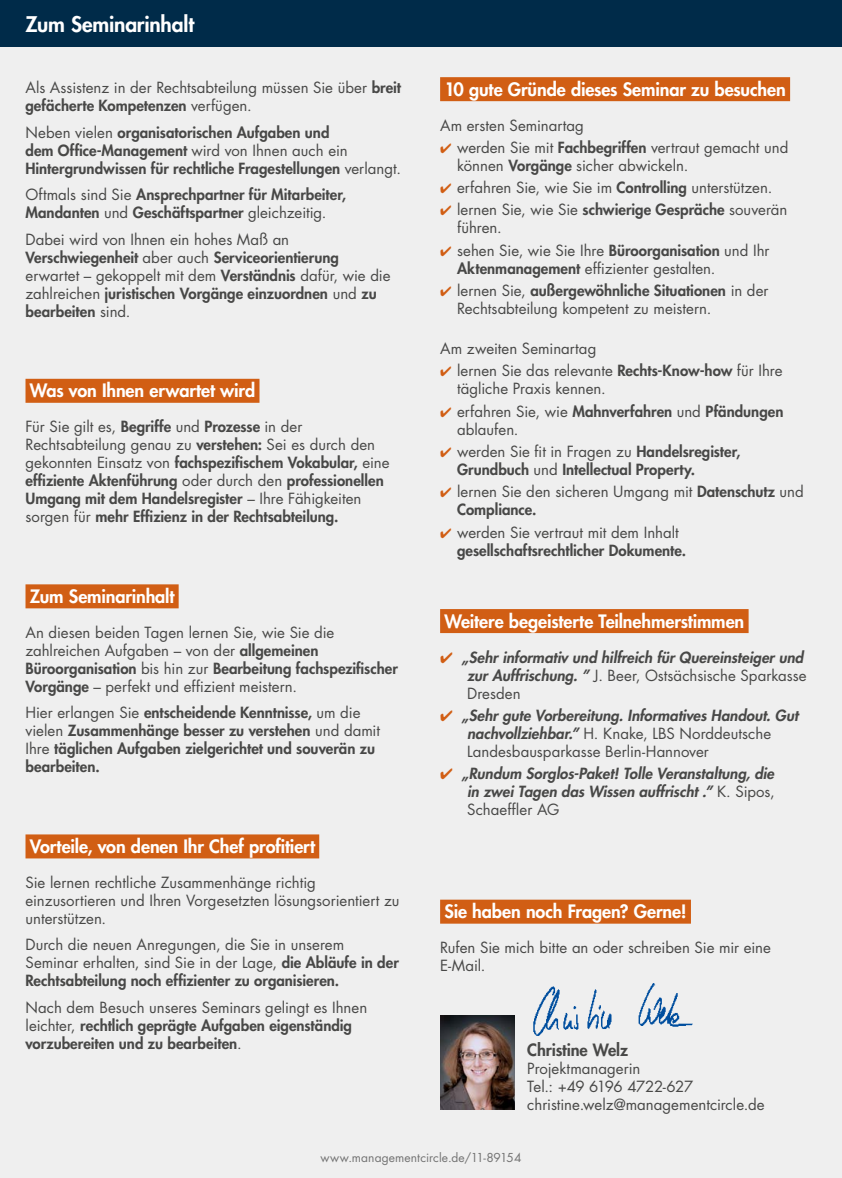
<style>
.page{position:relative;width:842px;height:1178px;background:#efefef}
.page>*{position:absolute;margin:0;border:0;box-sizing:border-box;transform-origin:0 0}
.t1{font:800 21px "Futura Std";letter-spacing:-.01em;color:#fff}
.t2{font:800 18px "Futura Std";letter-spacing:-.005em;color:#fff}
.t3{font:800 16.5px "Futura Std";letter-spacing:-.005em;color:#484847}
.t4{font:15px/18px "Futura Std";color:#484847}
.t5{font:800 15px/18px "Futura Std";color:#484847}
.t6{font:italic 800 15px/18px "Futura Std";color:#484847}
.t7{font:12px "Futura Std";letter-spacing:.01em;color:#737373}
.s1{font-weight:800}
.s2{font-weight:400}
.s3{color:#d15e14}
.s4{font-weight:400;font-style:normal}
</style>
<div class="page">
<div style="left:0;top:0;width:842px;height:47px;background:#002b49"></div>
<div style="left:440px;top:900px;width:251px;height:24px;background:#d15e14"></div>
<div style="left:440px;top:77px;width:350px;height:24px;background:#d15e14"></div>
<div style="left:440px;top:609px;width:309px;height:24px;background:#d15e14"></div>
<div style="left:26px;top:379px;width:233px;height:24px;background:#d15e14"></div>
<div style="left:26px;top:584px;width:153px;height:24px;background:#d15e14"></div>
<div style="left:26px;top:834px;width:293px;height:24px;background:#d15e14"></div>
<img style="left:440px;top:1015px;width:74px;height:95px">
<img style="left:533px;top:983px;width:160px;height:53px">
<h1 class="t1" style="left:26px;top:11px;width:170px">Zum Seminarinhalt</h1>
<p class="t4" style="left:26px;top:79px;width:377px">Als Assistenz in der Rechtsabteilung müssen Sie über <span class="s1">breit gefächerte Kompetenzen</span> verfügen.</p>
<p class="t5" style="left:26px;top:123px;width:377px"><span class="s2">Neben vielen</span> organisatorischen Aufgaben und<br>dem Office-Management <span class="s2">wird von Ihnen auch ein<br></span>Hintergrundwissen für rechtliche Fragestellungen <span class="s2">verlangt.</span></p>
<p class="t5" style="left:26px;top:186px;width:322px"><span class="s2">Oftmals sind Sie</span> Ansprechpartner für Mitarbeiter,<br>Mandanten <span class="s2">und</span> Geschäftspartner <span class="s2">gleichzeitig.</span></p>
<p class="t4" style="left:26px;top:230px;width:366px">Dabei wird von Ihnen ein hohes Maß an <span class="s1">Verschwiegenheit</span> aber auch <span class="s1">Serviceorientierung </span>erwartet – gekoppelt mit dem <span class="s1">Verständnis</span> dafür, wie die zahlreichen <span class="s1">juristischen Vorgänge einzuordnen</span> und <span class="s1">zu bearbeiten</span> sind.</p>
<p class="t2" style="left:30px;top:379px;width:227px">Was von Ihnen erwartet wird</p>
<p class="t5" style="left:26px;top:418px;width:365px"><span class="s2">Für Sie gilt es,</span> Begriffe <span class="s2">und</span> Prozesse <span class="s2">in der Rechtsabteilung genau zu</span> verstehen: <span class="s2">Sei es durch den gekonnten Einsatz von</span> fachspezifischem Vokabular, <span class="s2">eine </span>effiziente Aktenführung <span class="s2">oder durch den</span> professionellen Umgang mit dem Handelsregister <span class="s2">– Ihre Fähigkeiten sorgen für</span> mehr Effizienz in der Rechtsabteilung.</p>
<p class="t2" style="left:30px;top:585px;width:146px">Zum Seminarinhalt</p>
<p class="t4" style="left:26px;top:623px;width:374px">An diesen beiden Tagen lernen Sie, wie Sie die zahlreichen Aufgaben – von der <span class="s1">allgemeinen Büroorganisation</span> bis hin zur <span class="s1">Bearbeitung fachspezifischer Vorgänge</span> – perfekt und effizient meistern.</p>
<p class="t5" style="left:26px;top:704px;width:356px"><span class="s2">Hier erlangen Sie</span> entscheidende Kenntnisse, <span class="s2">um die vielen</span> Zusammenhänge besser zu verstehen <span class="s2">und damit Ihre</span> täglichen Aufgaben zielgerichtet und souverän zu bearbeiten.</p>
<p class="t2" style="left:30px;top:835px;width:287px">Vorteile, von denen Ihr Chef profitiert</p>
<p class="t4" style="left:26px;top:873px;width:375px">Sie lernen rechtliche Zusammenhänge richtig einzusortieren und Ihren Vorgesetzten lösungsorientiert zu unterstützen.</p>
<p class="t4" style="left:26px;top:936px;width:375px">Durch die neuen Anregungen, die Sie in unserem<br>Seminar erhalten, sind Sie in der Lage, <span class="s1">die Abläufe in der<br>Rechtsabteilung noch effizienter zu organisieren.</span></p>
<p class="t5" style="left:26px;top:998px;width:343px"><span class="s2">Nach dem Besuch unseres Seminars gelingt es Ihnen leichter,</span> rechtlich geprägte Aufgaben eigenständig vorzubereiten und zu bearbeiten<span class="s2">.</span></p>
<p class="t2" style="left:444px;top:78px;width:343px">10 gute Gründe dieses Seminar zu besuchen</p>
<p class="t4" style="left:440px;top:116px;width:145px">Am ersten Seminartag</p>
<p class="t4" style="left:457px;top:139px;width:333px;text-indent:-17px"><span class="s3">✔</span> werden Sie mit <span class="s1">Fachbegriffen</span> vertraut gemacht und können <span class="s1">Vorgänge</span> sicher abwickeln.</p>
<p class="t4" style="left:440px;top:179px;width:334px"><span class="s3">✔</span> erfahren Sie, wie Sie im <span class="s1">Controlling</span> unterstützen.</p>
<p class="t4" style="left:457px;top:201px;width:332px;text-indent:-17px"><span class="s3">✔</span> lernen Sie, wie Sie <span class="s1">schwierige Gespräche</span> souverän führen.</p>
<p class="t4" style="left:457px;top:241px;width:314px;text-indent:-17px"><span class="s3">✔</span> sehen Sie, wie Sie Ihre <span class="s1">Büroorganisation</span> und Ihr<br><span class="s1">Aktenmanagement</span> effizienter gestalten.</p>
<p class="t4" style="left:457px;top:282px;width:313px;text-indent:-17px"><span class="s3">✔</span> lernen Sie, <span class="s1">außergewöhnliche Situationen</span> in der<br>Rechtsabteilung kompetent zu meistern.</p>
<p class="t4" style="left:440px;top:340px;width:158px">Am zweiten Seminartag</p>
<p class="t4" style="left:457px;top:362px;width:327px;text-indent:-17px"><span class="s3">✔</span> lernen Sie das relevante <span class="s1">Rechts-Know-how</span> für Ihre tägliche Praxis kennen.</p>
<p class="t4" style="left:457px;top:402px;width:328px;text-indent:-17px"><span class="s3">✔</span> erfahren Sie, wie <span class="s1">Mahnverfahren</span> und <span class="s1">Pfändungen </span>ablaufen.</p>
<p class="t5" style="left:457px;top:442px;width:285px;text-indent:-17px"><span class="s3">✔</span> <span class="s2">werden Sie fit in Fragen zu</span> Handelsregister,<br>Grundbuch <span class="s2">und</span> Intellectual Property.</p>
<p class="t4" style="left:457px;top:483px;width:348px;text-indent:-17px"><span class="s3">✔</span> lernen Sie den sicheren Umgang mit <span class="s1">Datenschutz</span> und<br><span class="s1">Compliance.</span></p>
<p class="t5" style="left:457px;top:523px;width:231px;text-indent:-17px"><span class="s3">✔</span> <span class="s2">werden Sie vertraut mit dem Inhalt </span>gesellschaftsrechtlicher Dokumente.</p>
<p class="t2" style="left:444px;top:609px;width:301px">Weitere begeisterte Teilnehmerstimmen</p>
<p class="t6" style="left:467px;top:648px;width:341px;text-indent:-27px"><span class="s3">✔</span> „Sehr informativ und hilfreich für Quereinsteiger und zur Auffrischung. ” <span class="s4">J. Beer, Ostsächsische Sparkasse<br>Dresden</span></p>
<p class="t6" style="left:467px;top:706px;width:333px;text-indent:-27px"><span class="s3">✔</span> „Sehr gute Vorbereitung. Informatives Handout. Gut nachvollziehbar.” <span class="s4">H. Knake, LBS Norddeutsche<br>Landesbausparkasse Berlin-Hannover</span></p>
<p class="t6" style="left:467px;top:765px;width:309px;text-align:justify;text-indent:-27px"><span class="s3">✔</span> „Rundum Sorglos-Paket! Tolle Veranstaltung, die in zwei Tagen das Wissen auffrischt .” <span class="s4">K. Sipos, Schaeffler AG</span></p>
<p class="t2" style="left:444px;top:900px;width:244px">Sie haben noch Fragen? Gerne!</p>
<p class="t4" style="left:440px;top:939px;width:332px">Rufen Sie mich bitte an oder schreiben Sie mir eine<br>E-Mail.</p>
<p class="t3" style="left:527px;top:1039px;width:102px">Christine Welz</p>
<p class="t4" style="left:527px;top:1059px;width:239px">Projektmanagerin<br>Tel.: +49 6196 4722-627 christine.welz@managementcircle.de</p>
<p class="t7" style="left:321px;top:1149px;width:202px">www.managementcircle.de/11-89154</p>
</div>
